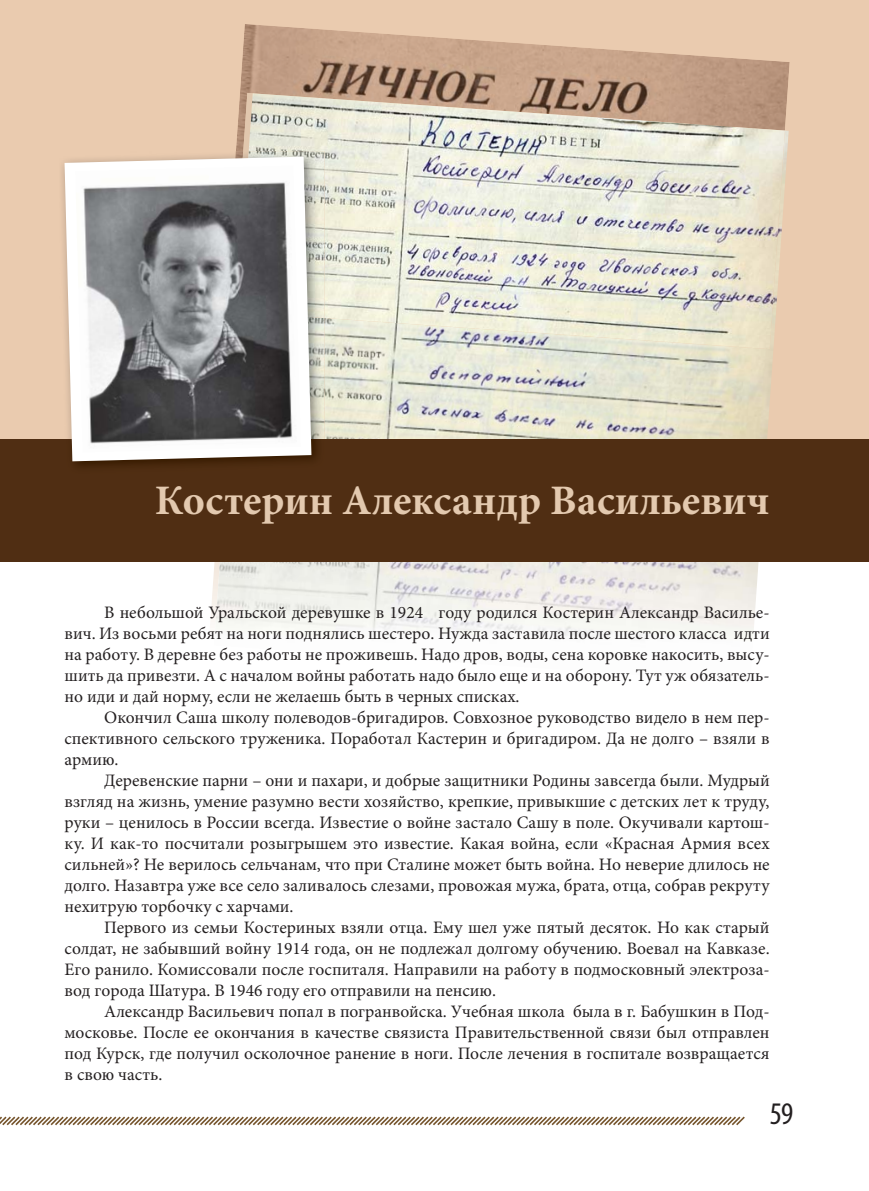
<style>
.page{position:relative;width:869px;height:1191px;background:#fff}
.page>*{position:absolute;margin:0;border:0;box-sizing:border-box;transform-origin:0 0}
.t1{font:700 42px "Minion Pro";color:#e3c9af}
.t2{font:condensed 31.5px "Myriad Pro";color:#231f20}
.t3{font:17.5px/21px "Minion Pro";color:#231f20;text-align:justify}
</style>
<div class="page">
<svg style="left:0;top:1116px;width:745px;height:10px"></svg>
<div style="left:0;top:0;width:868px;height:455px;background:#eacbaf"></div>
<img style="left:236px;top:24px;width:553px;height:127px">
<svg style="left:208px;top:561px;width:6px;height:61px"></svg>
<img style="left:243px;top:93px;width:5px;height:58px">
<img style="left:214px;top:561px;width:544px;height:78px">
<img style="left:324px;top:131px;width:464px;height:308px">
<img style="left:248px;top:93px;width:536px;height:256px">
<div style="left:0;top:439px;width:868px;height:122px;background:#502e13"></div>
<img style="left:316px;top:318px;width:8px;height:121px">
<img style="left:248px;top:151px;width:76px;height:167px">
<svg style="left:62px;top:152px;width:254px;height:314px;background:#999897"></svg>
<h1 class="t1" style="left:155px;top:475px;width:616px">Костерин Александр Васильевич</h1>
<p class="t3" style="left:64px;top:601px;width:706px;text-indent:40px">В небольшой Уральской деревушке в 1924 году родился Костерин Александр Василье&shy;вич. Из восьми ребят на ноги поднялись шестеро. Нужда заставила после шестого класса идти на работу. В деревне без работы не проживешь. Надо дров, воды, сена коровке накосить, высу&shy;шить да привезти. А с началом войны работать надо было еще и на оборону. Тут уж обязатель&shy;но иди и дай норму, если не желаешь быть в черных списках.</p>
<p class="t3" style="left:64px;top:706px;width:706px;text-indent:40px">Окончил Саша школу полеводов-бригадиров. Совхозное руководство видело в нем пер&shy;спективного сельского труженика. Поработал Кастерин и бригадиром. Да не долго – взяли в армию.</p>
<p class="t3" style="left:64px;top:769px;width:706px;text-indent:40px">Деревенские парни – они и пахари, и добрые защитники Родины завсегда были. Мудрый взгляд на жизнь, умение разумно вести хозяйство, крепкие, привыкшие с детских лет к труду, руки – ценилось в России всегда. Известие о войне застало Сашу в поле. Окучивали картош&shy;ку. И как-то посчитали розыгрышем это известие. Какая война, если «Красная Армия всех сильней»? Не верилось сельчанам, что при Сталине может быть война. Но неверие длилось не долго. Назавтра уже все село заливалось слезами, провожая мужа, брата, отца, собрав рекруту нехитрую торбочку с харчами.</p>
<p class="t3" style="left:64px;top:916px;width:706px;text-indent:40px">Первого из семьи Костериных взяли отца. Ему шел уже пятый десяток. Но как старый солдат, не забывший войну 1914 года, он не подлежал долгому обучению. Воевал на Кавказе.<br>Его ранило. Комиссовали после госпиталя. Направили на работу в подмосковный электроза&shy;вод города Шатура. В 1946 году его отправили на пенсию.</p>
<p class="t3" style="left:64px;top:1000px;width:706px;text-indent:40px">Александр Васильевич попал в погранвойска. Учебная школа была в г. Бабушкин в Под&shy;московье. После ее окончания в качестве связиста Правительственной связи был отправлен под Курск, где получил осколочное ранение в ноги. После лечения в госпитале возвращается в свою часть.</p>
<h2 class="t2" style="left:769px;top:1095px;width:25px">59</h2>
</div>
